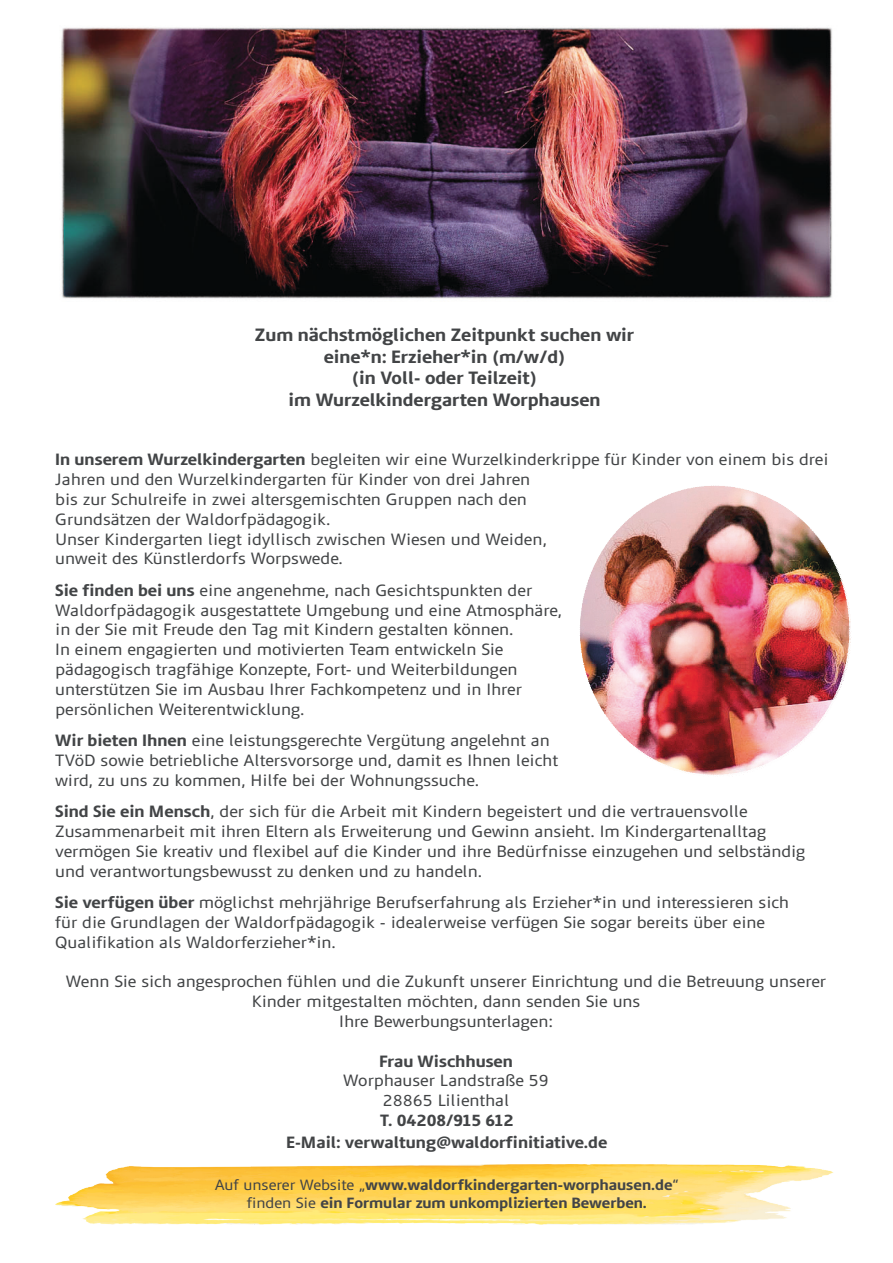
<style>
.page{position:relative;width:893px;height:1263px;background:#fff}
.page>*{position:absolute;margin:0;border:0;box-sizing:border-box;transform-origin:0 0}
.t1{font:700 18px/21.6px "Semikolon Classic";color:#424446;text-align:center;scale:1.1 1}
.t2{font:16.5px/19.8px "Semikolon Classic";color:#424446;scale:1.1 1}
.t3{font:700 16.5px "Semikolon Classic";color:#424446;scale:1.1 1}
.t4{font:700 15px "Semikolon Classic";color:#424446;scale:1.1 1}
.s1{font-weight:700}
.s2{font-weight:400}
</style>
<div class="page">
<img style="left:61px;top:27px;width:771px;height:272px">
<img style="left:55px;top:1164px;width:778px;height:61px">
<img style="left:579px;top:485px;width:272px;height:290px">
<p class="t1" style="left:255px;top:324px;width:346px">Zum nächstmöglichen Zeitpunkt suchen wir</p>
<p class="t1" style="left:289px;top:346px;width:285px">eine*n: Erzieher*in (m/w/d)<br>(in Voll- oder Teilzeit)<br>im Wurzelkindergarten Worphausen</p>
<p class="t2" style="left:55px;top:450px;width:704px"><span class="s1">In unserem Wurzelkindergarten</span> begleiten wir eine Wurzelkinderkrippe für Kinder von einem bis drei Jahren und den Wurzelkindergarten für Kinder von drei Jahren<br>bis zur Schulreife in zwei altersgemischten Gruppen nach den<br>Grundsätzen der Waldorfpädagogik.<br>Unser Kindergarten liegt idyllisch zwischen Wiesen und Weiden,<br>unweit des Künstlerdorfs Worpswede.</p>
<p class="t2" style="left:55px;top:581px;width:462px"><span class="s1">Sie finden bei uns</span> eine angenehme, nach Gesichtspunkten der Waldorfpädagogik ausgestattete Umgebung und eine Atmosphäre, in der Sie mit Freude den Tag mit Kindern gestalten können.<br>In einem engagierten und motivierten Team entwickeln Sie pädagogisch tragfähige Konzepte, Fort- und Weiterbildungen unterstützen Sie im Ausbau Ihrer Fachkompetenz und in Ihrer persönlichen Weiterentwicklung.</p>
<p class="t2" style="left:55px;top:731px;width:459px"><span class="s1">Wir bieten Ihnen</span> eine leistungsgerechte Vergütung angelehnt an<br>TVöD sowie betriebliche Altersvorsorge und, damit es Ihnen leicht wird, zu uns zu kommen, Hilfe bei der Wohnungssuche.</p>
<p class="t2" style="left:55px;top:802px;width:683px"><span class="s1">Sind Sie ein Mensch</span>, der sich für die Arbeit mit Kindern begeistert und die vertrauensvolle Zusammenarbeit mit ihren Eltern als Erweiterung und Gewinn ansieht. Im Kindergartenalltag vermögen Sie kreativ und flexibel auf die Kinder und ihre Bedürfnisse einzugehen und selbständig und verantwortungsbewusst zu denken und zu handeln.</p>
<p class="t2" style="left:55px;top:893px;width:669px"><span class="s1">Sie verfügen über</span> möglichst mehrjährige Berufserfahrung als Erzieher*in und interessieren sich für die Grundlagen der Waldorfpädagogik - idealerweise verfügen Sie sogar bereits über eine<br>Qualifikation als Waldorferzieher*in.</p>
<p class="t2" style="left:66px;top:972px;width:693px;text-align:center">Wenn Sie sich angesprochen fühlen und die Zukunft unserer Einrichtung und die Betreuung unserer<br>Kinder mitgestalten möchten, dann senden Sie uns</p>
<p class="t2" style="left:339px;top:1012px;width:196px">Ihre Bewerbungsunterlagen:</p>
<p class="t3" style="left:379px;top:1051px;width:123px">Frau Wischhusen</p>
<p class="t2" style="left:343px;top:1071px;width:188px">Worphauser Landstraße 59</p>
<p class="t2" style="left:383px;top:1091px;width:117px">28865 Lilienthal</p>
<p class="t3" style="left:380px;top:1111px;width:123px">T. 04208/915 612</p>
<p class="t3" style="left:286px;top:1132px;width:293px">E-Mail: verwaltung@waldorfinitiative.de</p>
<p class="t4" style="left:215px;top:1176px;width:423px"><span class="s2">Auf unserer Website „</span>www.waldorfkindergarten-worphausen.de<span class="s2">“</span></p>
<p class="t4" style="left:247px;top:1194px;width:365px"><span class="s2">finden Sie</span> ein Formular zum unkomplizierten Bewerben.</p>
</div>
